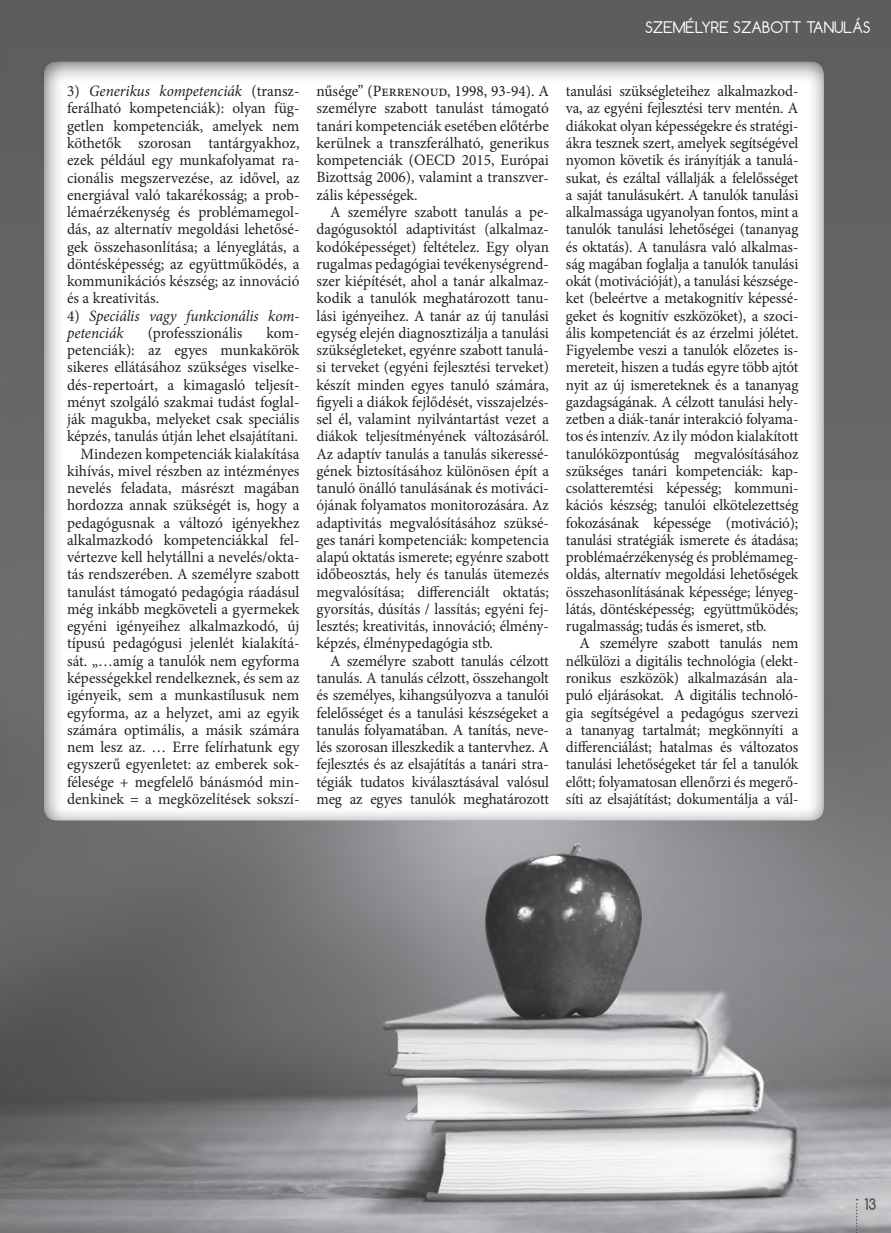
<style>
.page{position:relative;width:891px;height:1233px;background:#fff}
.page>*{position:absolute;margin:0;border:0;box-sizing:border-box;transform-origin:0 0}
.t1{font:15.75px/17.2px "Minion Pro";letter-spacing:-.01em;color:#231f20;text-align:justify;scale:.96 1}
.t2{font:15.75px/17.2px "Minion Pro";letter-spacing:-.01em;color:#231f20;text-align:justify}
.t3{font:italic 15.75px/17.2px "Minion Pro";letter-spacing:-.005em;color:#231f20}
.t4{font:15px "Comfortaa";color:#fff}
.s1{font-style:italic}
.s2{font-style:normal}
</style>
<div class="page">
<img style="left:0;top:0;width:891px;height:1232px">
<div style="left:41px;top:59px;width:784px;height:762px;background:#231f20;opacity:.75"></div>
<svg style="left:865px;top:1198px;width:11px;height:11px"></svg>
<svg style="left:856px;top:1198px;width:2px;height:35px"></svg>
<p class="t4" style="left:645px;top:17px;width:227px">SZEMÉLYRE SZABOTT TANULÁS</p>
<p class="t2" style="left:67px;top:83px;width:234px">3) <span class="s1">Generikus kompetenciák</span> (transz&shy;ferálható kompetenciák): olyan füg&shy;getlen kompetenciák, amelyek nem köthetők szorosan tantárgyakhoz, ezek például egy munkafolyamat ra&shy;cionális megszervezése, az idővel, az energiával való takarékosság; a prob&shy;lémaérzékenység és problémamegol&shy;dás, az alternatív megoldási lehetősé&shy;gek összehasonlítása; a lényeglátás, a döntésképesség; az együttműködés, a kommunikációs készség; az innováció és a kreativitás.</p>
<p class="t3" style="left:67px;top:307px;width:234px"><span class="s2">4)</span> Speciális vagy funkcionális kom&shy;petenciák</p>
<p class="t2" style="left:67px;top:324px;width:234px;text-align:right">kom-<br>petenciák): az egyes munkakörök sikeres ellátásához szükséges viselke&shy;dés-repertoárt, a kimagasló teljesít&shy;ményt szolgáló szakmai tudást foglal&shy;ják magukba, melyeket csak speciális képzés, tanulás útján lehet elsajátítani.<br>Mindezen kompetenciák kialakítása kihívás, mivel részben az intézményes nevelés feladata, másrészt magában hordozza annak szükségét is, hogy a pedagógusnak a változó igényekhez alkalmazkodó kompetenciákkal fel&shy;vértezve kell helytállni a nevelés/okta&shy;tás rendszerében. A személyre szabott tanulást támogató pedagógia ráadásul még inkább megköveteli a gyermekek egyéni igényeihez alkalmazkodó, új típusú pedagógusi jelenlét kialakítá&shy;sát. „…amíg a tanulók nem egyforma képességekkel rendelkeznek, és sem az igényeik, sem a munkastílusuk nem egyforma, az a helyzet, ami az egyik számára optimális, a másik számára nem lesz az. … Erre felírhatunk egy egyszerű egyenletet: az emberek sok&shy;félesége + megfelelő bánásmód min&shy;denkinek = a megközelítések sokszí-</p>
<p class="t2" style="left:148px;top:324px;width:96px">(professzionális</p>
<p class="t2" style="left:317px;top:83px;width:234px">nűsége” (Perrenoud, 1998, 93-94). A személyre szabott tanulást támogató tanári kompetenciák esetében előtérbe kerülnek a transzferálható, generikus kompetenciák (OECD 2015, Európai Bizottság 2006), valamint a transzver&shy;zális képességek.</p>
<p class="t1" style="left:317px;top:203px;width:244px;text-indent:14px">A személyre szabott tanulás a pe&shy;dagógusoktól adaptivitást (alkalmaz&shy;kodóképességet) feltételez. Egy olyan rugalmas pedagógiai tevékenységrend&shy;szer kiépítését, ahol a tanár alkalmaz&shy;kodik a tanulók meghatározott tanu&shy;lási igényeihez. A tanár az új tanulási egység elején diagnosztizálja a tanulási szükségleteket, egyénre szabott tanulá&shy;si terveket (egyéni fejlesztési terveket) készít minden egyes tanuló számára, figyeli a diákok fejlődését, visszajelzés&shy;sel él, valamint nyilvántartást vezet a diákok teljesítményének változásáról.<br>Az adaptív tanulás a tanulás sikeressé&shy;gének biztosításához különösen épít a tanuló önálló tanulásának és motiváci&shy;ójának folyamatos monitorozására. Az adaptivitás megvalósításához szüksé&shy;ges tanári kompetenciák: kompetencia alapú oktatás ismerete; egyénre szabott időbeosztás, hely és tanulás ütemezés megvalósítása; differenciált oktatás; gyorsítás, dúsítás / lassítás; egyéni fej&shy;lesztés; kreativitás, innováció; élmény&shy;képzés, élménypedagógia stb.</p>
<p class="t2" style="left:317px;top:652px;width:234px;text-indent:14px">A személyre szabott tanulás célzott tanulás. A tanulás célzott, összehangolt és személyes, kihangsúlyozva a tanulói felelősséget és a tanulási készségeket a tanulás folyamatában. A tanítás, neve&shy;lés szorosan illeszkedik a tantervhez. A fejlesztés és az elsajátítás a tanári stra&shy;tégiák tudatos kiválasztásával valósul meg az egyes tanulók meghatározott</p>
<p class="t1" style="left:566px;top:83px;width:244px">tanulási szükségleteihez alkalmazkod&shy;va, az egyéni fejlesztési terv mentén. A diákokat olyan képességekre és stratégi&shy;ákra tesznek szert, amelyek segítségével nyomon követik és irányítják a tanulá&shy;sukat, és ezáltal vállalják a felelősséget a saját tanulásukért. A tanulók tanulási alkalmassága ugyanolyan fontos, mint a tanulók tanulási lehetőségei (tananyag és oktatás). A tanulásra való alkalmas&shy;ság magában foglalja a tanulók tanulási okát (motivációját), a tanulási készsége&shy;ket (beleértve a metakognitív képessé&shy;geket és kognitív eszközöket), a szoci&shy;ális kompetenciát és az érzelmi jólétet.<br>Figyelembe veszi a tanulók előzetes is&shy;mereteit, hiszen a tudás egyre több ajtót nyit az új ismereteknek és a tananyag gazdagságának. A célzott tanulási hely&shy;zetben a diák-tanár interakció folyama&shy;tos és intenzív. Az ily módon kialakított tanulóközpontúság megvalósításához szükséges tanári kompetenciák: kap&shy;csolatteremtési képesség; kommuni&shy;kációs készség; tanulói elkötelezettség fokozásának képessége (motiváció); tanulási stratégiák ismerete és átadása; problémaérzékenység és problémameg&shy;oldás, alternatív megoldási lehetőségek összehasonlításának képessége; lényeg&shy;látás, döntésképesség; együttműködés; rugalmasság; tudás és ismeret, stb.</p>
<p class="t1" style="left:566px;top:635px;width:244px;text-indent:14px">A személyre szabott tanulás nem nélkülözi a digitális technológia (elekt&shy;ronikus eszközök) alkalmazásán ala&shy;puló eljárásokat. A digitális technoló&shy;gia segítségével a pedagógus szervezi a tananyag tartalmát; megkönnyíti a differenciálást; hatalmas és változatos tanulási lehetőségeket tár fel a tanulók előtt; folyamatosan ellenőrzi és megerő&shy;síti az elsajátítást; dokumentálja a vál-</p>
</div>
